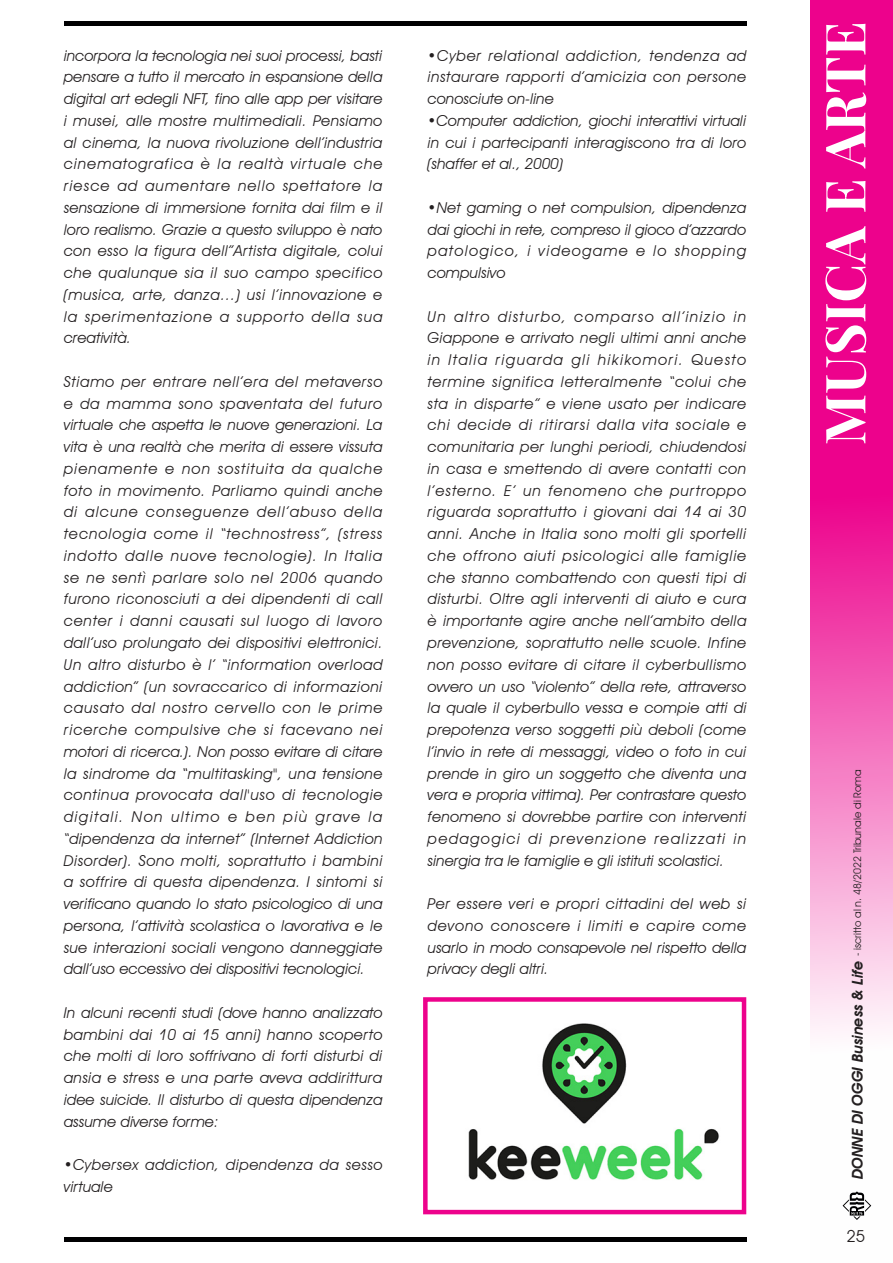
<style>
.page{position:relative;width:893px;height:1263px;background:#fff}
.page>*{position:absolute;margin:0;border:0;box-sizing:border-box;transform-origin:0 0}
.t1{font:55.5px "Playfair Display";color:#fff}
.t2{font:16.5px "Avant Garde IT Cby BT";color:#231f20}
.t3{font:italic 15px/21.8px "Avant Garde IT Cby BT";letter-spacing:.005em;color:#231f20;text-align:justify}
.t4{font:italic 15px/21.8px "Avant Garde IT Cby BT";letter-spacing:.035em;color:#231f20}
.t5{font:10.5px "Avant Garde IT Cby BT";color:#231f20}
.s1{font-weight:600;font-style:italic;font-size:15px}
</style>
<div class="page">
<svg style="left:810px;top:0;width:83px;height:1206px"></svg>
<svg style="left:843px;top:1191px;width:28px;height:29px"></svg>
<div style="left:64px;top:1237px;width:682px;height:5px;background:#000001"></div>
<div style="left:64px;top:21px;width:682px;height:5px;background:#000001"></div>
<img style="left:468px;top:1023px;width:251px;height:157px">
<div style="left:423px;top:997px;width:323px;height:217px;border:4px solid #ed028c"></div>
<p class="t3" style="left:64px;top:44px;width:320px">incorpora la tecnologia nei suoi processi, basti pensare a tutto il mercato in espansione della digital art edegli NFT, fino alle app per visitare i musei, alle mostre multimediali. Pensiamo al cinema, la nuova rivoluzione dell’industria cinematografica è la realtà virtuale che riesce ad aumentare nello spettatore la sensazione di immersione fornita dai film e il loro realismo. Grazie a questo sviluppo è nato con esso la figura dell”Artista digitale, colui che qualunque sia il suo campo specifico (musica, arte, danza…) usi l’innovazione e la sperimentazione a supporto della sua creatività.</p>
<p class="t3" style="left:64px;top:371px;width:320px">Stiamo per entrare nell’era del metaverso e da mamma sono spaventata del futuro virtuale che aspetta le nuove generazioni. La vita è una realtà che merita di essere vissuta pienamente e non sostituita da qualche foto in movimento. Parliamo quindi anche di alcune conseguenze dell’abuso della tecnologia come il “technostress”, (stress indotto dalle nuove tecnologie). In Italia se ne sentì parlare solo nel 2006 quando furono riconosciuti a dei dipendenti di call center i danni causati sul luogo di lavoro dall’uso prolungato dei dispositivi elettronici.<br>Un altro disturbo è l’ “information overload addiction” (un sovraccarico di informazioni causato dal nostro cervello con le prime ricerche compulsive che si facevano nei motori di ricerca.). Non posso evitare di citare la sindrome da “multitasking", una tensione continua provocata dall'uso di tecnologie digitali. Non ultimo e ben più grave la “dipendenza da internet” (Internet Addiction Disorder). Sono molti, soprattutto i bambini a soffrire di questa dipendenza. I sintomi si verificano quando lo stato psicologico di una persona, l’attività scolastica o lavorativa e le sue interazioni sociali vengono danneggiate dall’uso eccessivo dei dispositivi tecnologici.</p>
<p class="t3" style="left:64px;top:1001px;width:320px">In alcuni recenti studi (dove hanno analizzato bambini dai 10 ai 15 anni) hanno scoperto che molti di loro soffrivano di forti disturbi di ansia e stress e una parte aveva addirittura idee suicide. Il disturbo di questa dipendenza assume diverse forme:</p>
<p class="t4" style="left:64px;top:1154px;width:320px">•Cybersex addiction, dipendenza da sesso virtuale</p>
<p class="t3" style="left:428px;top:44px;width:320px">•Cyber relational addiction, tendenza ad instaurare rapporti d’amicizia con persone conosciute on-line</p>
<p class="t3" style="left:428px;top:110px;width:320px">•Computer addiction, giochi interattivi virtuali in cui i partecipanti interagiscono tra di loro (shaffer et al., 2000)</p>
<p class="t3" style="left:428px;top:197px;width:320px">•Net gaming o net compulsion, dipendenza dai giochi in rete, compreso il gioco d’azzardo patologico, i videogame e lo shopping compulsivo</p>
<p class="t3" style="left:428px;top:305px;width:320px">Un altro disturbo, comparso all’inizio in Giappone e arrivato negli ultimi anni anche in Italia riguarda gli hikikomori. Questo termine significa letteralmente “colui che sta in disparte” e viene usato per indicare chi decide di ritirarsi dalla vita sociale e comunitaria per lunghi periodi, chiudendosi in casa e smettendo di avere contatti con l’esterno. E’ un fenomeno che purtroppo riguarda soprattutto i giovani dai 14 ai 30 anni. Anche in Italia sono molti gli sportelli che offrono aiuti psicologici alle famiglie che stanno combattendo con questi tipi di disturbi. Oltre agli interventi di aiuto e cura è importante agire anche nell’ambito della prevenzione, soprattutto nelle scuole. Infine non posso evitare di citare il cyberbullismo ovvero un uso “violento” della rete, attraverso la quale il cyberbullo vessa e compie atti di prepotenza verso soggetti più deboli (come l’invio in rete di messaggi, video o foto in cui prende in giro un soggetto che diventa una vera e propria vittima). Per contrastare questo fenomeno si dovrebbe partire con interventi pedagogici di prevenzione realizzati in sinergia tra le famiglie e gli istituti scolastici.</p>
<p class="t3" style="left:428px;top:893px;width:320px">Per essere veri e propri cittadini del web si devono conoscere i limiti e capire come usarlo in modo consapevole nel rispetto della privacy degli altri.</p>
<h1 class="t1" style="left:801px;top:445px;width:425px;rotate:-90deg">MUSICA E ARTE</h1>
<p class="t5" style="left:851px;top:1179px;width:412px;rotate:-90deg"><span class="s1">DONNE DI OGGI Business &amp; Life</span> - iscritto al n. 48/2022 Tribunale di Roma</p>
<p class="t2" style="left:846px;top:1226px;width:20px">25</p>
</div>
